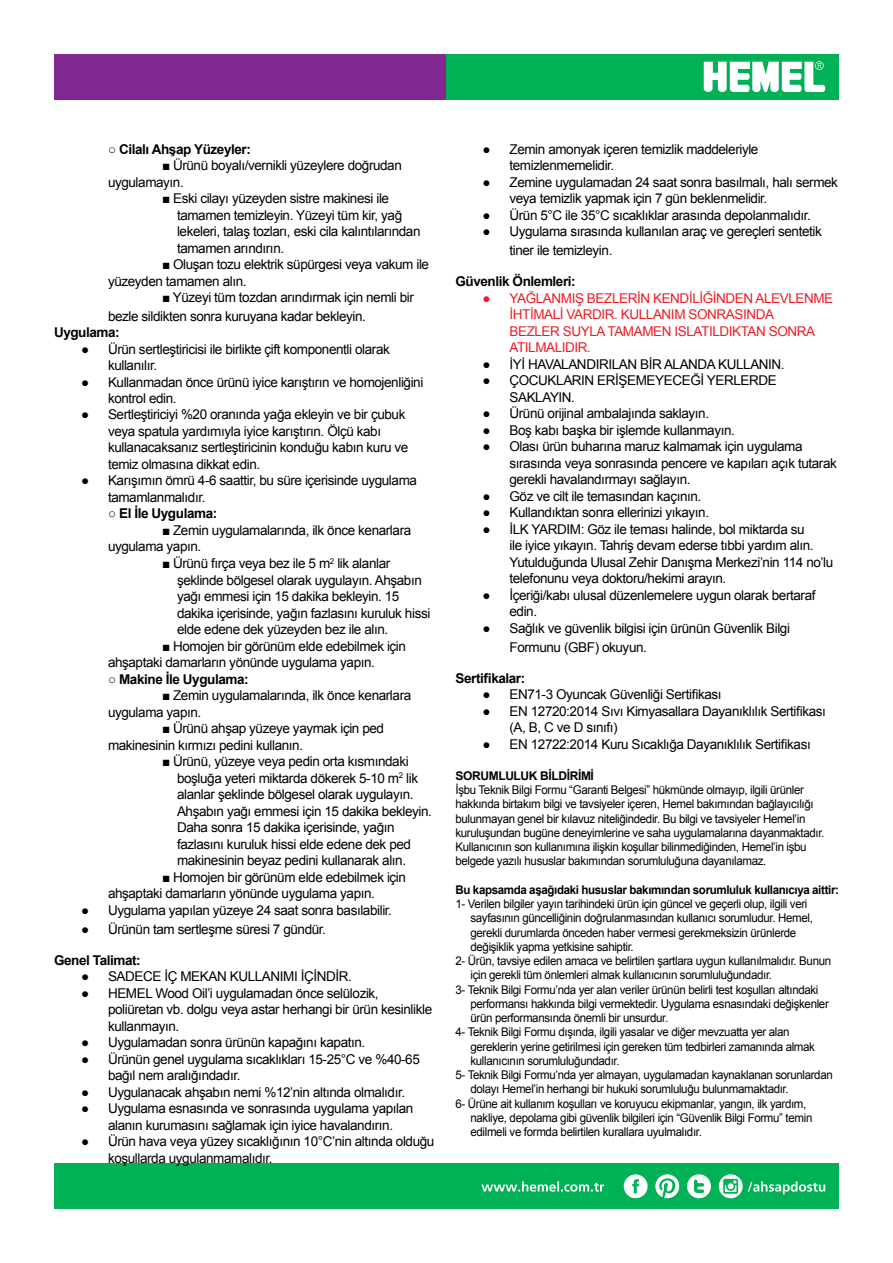
<style>
.page{position:relative;width:893px;height:1263px;background:#fff}
.page>*{position:absolute;margin:0;border:0;box-sizing:border-box;transform-origin:0 0}
.t1{font:13.5px/16.5px "Arial";letter-spacing:-.03em;color:#000}
.t2{font:13.5px/16.5px "Arial";letter-spacing:-.03em;color:#ed1d24}
.t3{font:700 13.5px "Arial";letter-spacing:-.03em;color:#000}
.t4{font:12px/14.2px "Arial";letter-spacing:-.03em;color:#000;scale:.96 1}
.t5{font:700 12px "Arial";letter-spacing:-.03em;color:#000;scale:.96 1}
.t6{font:700 12px "Arial";letter-spacing:-.03em;color:#000}
</style>
<div class="page">
<div style="left:54px;top:54px;width:393px;height:45px;background:#812990"></div>
<div style="left:446px;top:54px;width:393px;height:45px;background:#00b156"></div>
<div style="left:54px;top:1163px;width:785px;height:46px;background:#00b156"></div>
<svg style="left:704px;top:61px;width:121px;height:31px"></svg>
<svg style="left:624px;top:1174px;width:24px;height:24px"></svg>
<svg style="left:655px;top:1174px;width:24px;height:24px"></svg>
<svg style="left:687px;top:1174px;width:24px;height:24px"></svg>
<svg style="left:481px;top:1181px;width:123px;height:11px"></svg>
<svg style="left:719px;top:1174px;width:106px;height:24px"></svg>
<p class="t3" style="left:108px;top:140px;width:144px">○ Cilalı Ahşap Yüzeyler:</p>
<p class="t1" style="left:108px;top:158px;width:295px;text-indent:54px">■ Ürünü boyalı/vernikli yüzeylere doğrudan uygulamayın.</p>
<p class="t1" style="left:177px;top:191px;width:245px;text-indent:-15px">■ Eski cilayı yüzeyden sistre makinesi ile tamamen temizleyin. Yüzeyi tüm kir, yağ lekeleri, talaş tozları, eski cila kalıntılarından tamamen arındırın.</p>
<p class="t1" style="left:108px;top:257px;width:323px;text-indent:54px">■ Oluşan tozu elektrik süpürgesi veya vakum ile yüzeyden tamamen alın.</p>
<p class="t1" style="left:108px;top:288px;width:307px;line-height:19px;text-indent:54px">■ Yüzeyi tüm tozdan arındırmak için nemli bir bezle sildikten sonra kuruyana kadar bekleyin.</p>
<p class="t3" style="left:54px;top:323px;width:67px">Uygulama:</p>
<p class="t1" style="left:108px;top:341px;width:283px;text-indent:-27px">● Ürün sertleştiricisi ile birlikte çift komponentli olarak kullanılır.</p>
<p class="t1" style="left:108px;top:374px;width:317px;text-indent:-27px">● Kullanmadan önce ürünü iyice karıştırın ve homojenliğini kontrol edin.</p>
<p class="t1" style="left:108px;top:407px;width:302px;text-indent:-27px">● Sertleştiriciyi %20 oranında yağa ekleyin ve bir çubuk veya spatula yardımıyla iyice karıştırın. Ölçü kabı kullanacaksanız sertleştiricinin konduğu kabın kuru ve temiz olmasına dikkat edin.</p>
<p class="t1" style="left:108px;top:473px;width:310px;text-indent:-27px">● Karışımın ömrü 4-6 saattir, bu süre içerisinde uygulama tamamlanmalıdır.</p>
<p class="t3" style="left:108px;top:505px;width:111px">○ El İle Uygulama:</p>
<p class="t1" style="left:108px;top:522px;width:305px;text-indent:54px">■ Zemin uygulamalarında, ilk önce kenarlara uygulama yapın.</p>
<p class="t1" style="left:177px;top:555px;width:255px;text-indent:-15px">■ Ürünü fırça veya bez ile 5 m<sup>2</sup> lik alanlar şeklinde bölgesel olarak uygulayın. Ahşabın yağı emmesi için 15 dakika bekleyin. 15 dakika içerisinde, yağın fazlasını kuruluk hissi elde edene dek yüzeyden bez ile alın.</p>
<p class="t1" style="left:108px;top:638px;width:300px;text-indent:54px">■ Homojen bir görünüm elde edebilmek için ahşaptaki damarların yönünde uygulama yapın.</p>
<p class="t3" style="left:108px;top:670px;width:142px">○ Makine İle Uygulama:</p>
<p class="t1" style="left:108px;top:687px;width:305px;text-indent:54px">■ Zemin uygulamalarında, ilk önce kenarlara uygulama yapın.</p>
<p class="t1" style="left:108px;top:720px;width:278px;text-indent:54px">■ Ürünü ahşap yüzeye yaymak için ped makinesinin kırmızı pedini kullanın.</p>
<p class="t1" style="left:177px;top:753px;width:256px;text-indent:-15px">■ Ürünü, yüzeye veya pedin orta kısmındaki boşluğa yeteri miktarda dökerek 5-10 m<sup>2</sup> lik alanlar şeklinde bölgesel olarak uygulayın.<br>Ahşabın yağı emmesi için 15 dakika bekleyin.<br>Daha sonra 15 dakika içerisinde, yağın fazlasını kuruluk hissi elde edene dek ped makinesinin beyaz pedini kullanarak alın.</p>
<p class="t1" style="left:108px;top:869px;width:300px;text-indent:54px">■ Homojen bir görünüm elde edebilmek için ahşaptaki damarların yönünde uygulama yapın.</p>
<p class="t1" style="left:81px;top:902px;width:313px">● Uygulama yapılan yüzeye 24 saat sonra basılabilir.</p>
<p class="t1" style="left:81px;top:921px;width:247px">● Ürünün tam sertleşme süresi 7 gündür.</p>
<p class="t3" style="left:54px;top:951px;width:88px">Genel Talimat:</p>
<p class="t1" style="left:81px;top:968px;width:272px">● SADECE İÇ MEKAN KULLANIMI İÇİNDİR.</p>
<p class="t1" style="left:108px;top:985px;width:326px;text-indent:-27px">● HEMEL Wood Oil’i uygulamadan önce selülozik, poliüretan vb. dolgu veya astar herhangi bir ürün kesinlikle kullanmayın.</p>
<p class="t1" style="left:81px;top:1034px;width:286px">● Uygulamadan sonra ürünün kapağını kapatın.</p>
<p class="t1" style="left:108px;top:1051px;width:313px;text-indent:-27px">● Ürünün genel uygulama sıcaklıkları 15-25°C ve %40-65 bağıl nem aralığındadır.</p>
<p class="t1" style="left:81px;top:1084px;width:326px">● Uygulanacak ahşabın nemi %12’nin altında olmalıdır.</p>
<p class="t1" style="left:81px;top:1100px;width:334px;text-align:center">● Uygulama esnasında ve sonrasında uygulama yapılan alanın kurumasını sağlamak için iyice havalandırın.</p>
<p class="t1" style="left:108px;top:1133px;width:328px;text-indent:-27px">● Ürün hava veya yüzey sıcaklığının 10°C’nin altında olduğu koşullarda uygulanmamalıdır.</p>
<p class="t1" style="left:509px;top:141px;width:250px;text-indent:-27px">● Zemin amonyak içeren temizlik maddeleriyle temizlenmemelidir.</p>
<p class="t1" style="left:509px;top:174px;width:330px;text-indent:-27px">● Zemine uygulamadan 24 saat sonra basılmalı, halı sermek veya temizlik yapmak için 7 gün beklenmelidir.</p>
<p class="t1" style="left:482px;top:207px;width:330px">● Ürün 5°C ile 35°C sıcaklıklar arasında depolanmalıdır.</p>
<p class="t1" style="left:509px;top:222px;width:314px;line-height:19px;text-indent:-27px">● Uygulama sırasında kullanılan araç ve gereçleri sentetik tiner ile temizleyin.</p>
<p class="t3" style="left:455px;top:273px;width:122px">Güvenlik Önlemleri:</p>
<p class="t2" style="left:509px;top:290px;width:325px;text-indent:-27px">● YAĞLANMIŞ BEZLERİN KENDİLİĞİNDEN ALEVLENME İHTİMALİ VARDIR. KULLANIM SONRASINDA<br>BEZLER SUYLA TAMAMEN ISLATILDIKTAN SONRA ATILMALIDIR.</p>
<p class="t1" style="left:482px;top:356px;width:304px">● İYİ HAVALANDIRILAN BİR ALANDA KULLANIN.</p>
<p class="t1" style="left:509px;top:373px;width:269px;text-indent:-27px">● ÇOCUKLARIN ERİŞEMEYECEĞİ YERLERDE<br>SAKLAYIN.</p>
<p class="t1" style="left:482px;top:406px;width:228px">● Ürünü orijinal ambalajında saklayın.</p>
<p class="t1" style="left:482px;top:422px;width:254px">● Boş kabı başka bir işlemde kullanmayın.</p>
<p class="t1" style="left:509px;top:439px;width:329px;text-indent:-27px">● Olası ürün buharına maruz kalmamak için uygulama sırasında veya sonrasında pencere ve kapıları açık tutarak gerekli havalandırmayı sağlayın.</p>
<p class="t1" style="left:482px;top:488px;width:220px">● Göz ve cilt ile temasından kaçının.</p>
<p class="t1" style="left:482px;top:505px;width:228px">● Kullandıktan sonra ellerinizi yıkayın.</p>
<p class="t1" style="left:509px;top:521px;width:325px;text-indent:-27px">● İLK YARDIM: Göz ile teması halinde, bol miktarda su<br>ile iyice yıkayın. Tahriş devam ederse tıbbi yardım alın.<br>Yutulduğunda Ulusal Zehir Danışma Merkezi’nin 114 no’lu telefonunu veya doktoru/hekimi arayın.</p>
<p class="t1" style="left:509px;top:587px;width:308px;text-indent:-27px">● İçeriği/kabı ulusal düzenlemelere uygun olarak bertaraf edin.</p>
<p class="t1" style="left:509px;top:619px;width:282px;line-height:19px;text-indent:-27px">● Sağlık ve güvenlik bilgisi için ürünün Güvenlik Bilgi<br>Formunu (GBF) okuyun.</p>
<p class="t3" style="left:455px;top:669px;width:71px">Sertifikalar:</p>
<p class="t1" style="left:482px;top:687px;width:241px">● EN71-3 Oyuncak Güvenliği Sertifikası</p>
<p class="t1" style="left:509px;top:703px;width:318px;text-indent:-27px">● EN 12720:2014 Sıvı Kimyasallara Dayanıklılık Sertifikası (A, B, C ve D sınıfı)</p>
<p class="t1" style="left:482px;top:736px;width:330px">● EN 12722:2014 Kuru Sıcaklığa Dayanıklılık Sertifikası</p>
<p class="t6" style="left:455px;top:768px;width:140px">SORUMLULUK BİLDİRİMİ</p>
<p class="t4" style="left:455px;top:783px;width:386px">İşbu Teknik Bilgi Formu “Garanti Belgesi” hükmünde olmayıp, ilgili ürünler hakkında birtakım bilgi ve tavsiyeler içeren, Hemel bakımından bağlayıcılığı bulunmayan genel bir kılavuz niteliğindedir. Bu bilgi ve tavsiyeler Hemel’in kuruluşundan bugüne deneyimlerine ve saha uygulamalarına dayanmaktadır.<br>Kullanıcının son kullanımına ilişkin koşullar bilinmediğinden, Hemel’in işbu belgede yazılı hususlar bakımından sorumluluğuna dayanılamaz.</p>
<p class="t5" style="left:455px;top:882px;width:401px">Bu kapsamda aşağıdaki hususlar bakımından sorumluluk kullanıcıya aittir:</p>
<p class="t4" style="left:455px;top:897px;width:368px">1- Verilen bilgiler yayın tarihindeki ürün için güncel ve geçerli olup, ilgili veri</p>
<p class="t4" style="left:470px;top:911px;width:358px">sayfasının güncelliğinin doğrulanmasından kullanıcı sorumludur. Hemel,</p>
<p class="t4" style="left:470px;top:925px;width:341px">gerekli durumlarda önceden haber vermesi gerekmeksizin ürünlerde</p>
<p class="t4" style="left:470px;top:940px;width:172px">değişiklik yapma yetkisine sahiptir.</p>
<p class="t4" style="left:455px;top:954px;width:393px">2- Ürün, tavsiye edilen amaca ve belirtilen şartlara uygun kullanılmalıdır. Bunun</p>
<p class="t4" style="left:470px;top:968px;width:316px">için gerekli tüm önlemleri almak kullanıcının sorumluluğundadır.</p>
<p class="t4" style="left:455px;top:982px;width:380px">3- Teknik Bilgi Formu’nda yer alan veriler ürünün belirli test koşulları altındaki</p>
<p class="t4" style="left:470px;top:996px;width:375px">performansı hakkında bilgi vermektedir. Uygulama esnasındaki değişkenler</p>
<p class="t4" style="left:470px;top:1011px;width:208px">ürün performansında önemli bir unsurdur.</p>
<p class="t4" style="left:455px;top:1025px;width:349px">4- Teknik Bilgi Formu dışında, ilgili yasalar ve diğer mevzuatta yer alan</p>
<p class="t4" style="left:470px;top:1039px;width:360px">gereklerin yerine getirilmesi için gereken tüm tedbirleri zamanında almak</p>
<p class="t4" style="left:470px;top:1053px;width:157px">kullanıcının sorumluluğundadır.</p>
<p class="t4" style="left:455px;top:1068px;width:394px">5- Teknik Bilgi Formu’nda yer almayan, uygulamadan kaynaklanan sorunlardan</p>
<p class="t4" style="left:470px;top:1082px;width:333px">dolayı Hemel’in herhangi bir hukuki sorumluluğu bulunmamaktadır.</p>
<p class="t4" style="left:455px;top:1096px;width:367px">6- Ürüne ait kullanım koşulları ve koruyucu ekipmanlar, yangın, ilk yardım,</p>
<p class="t4" style="left:470px;top:1110px;width:358px">nakliye, depolama gibi güvenlik bilgileri için “Güvenlik Bilgi Formu” temin</p>
<p class="t4" style="left:470px;top:1125px;width:243px">edilmeli ve formda belirtilen kurallara uyulmalıdır.</p>
</div>
